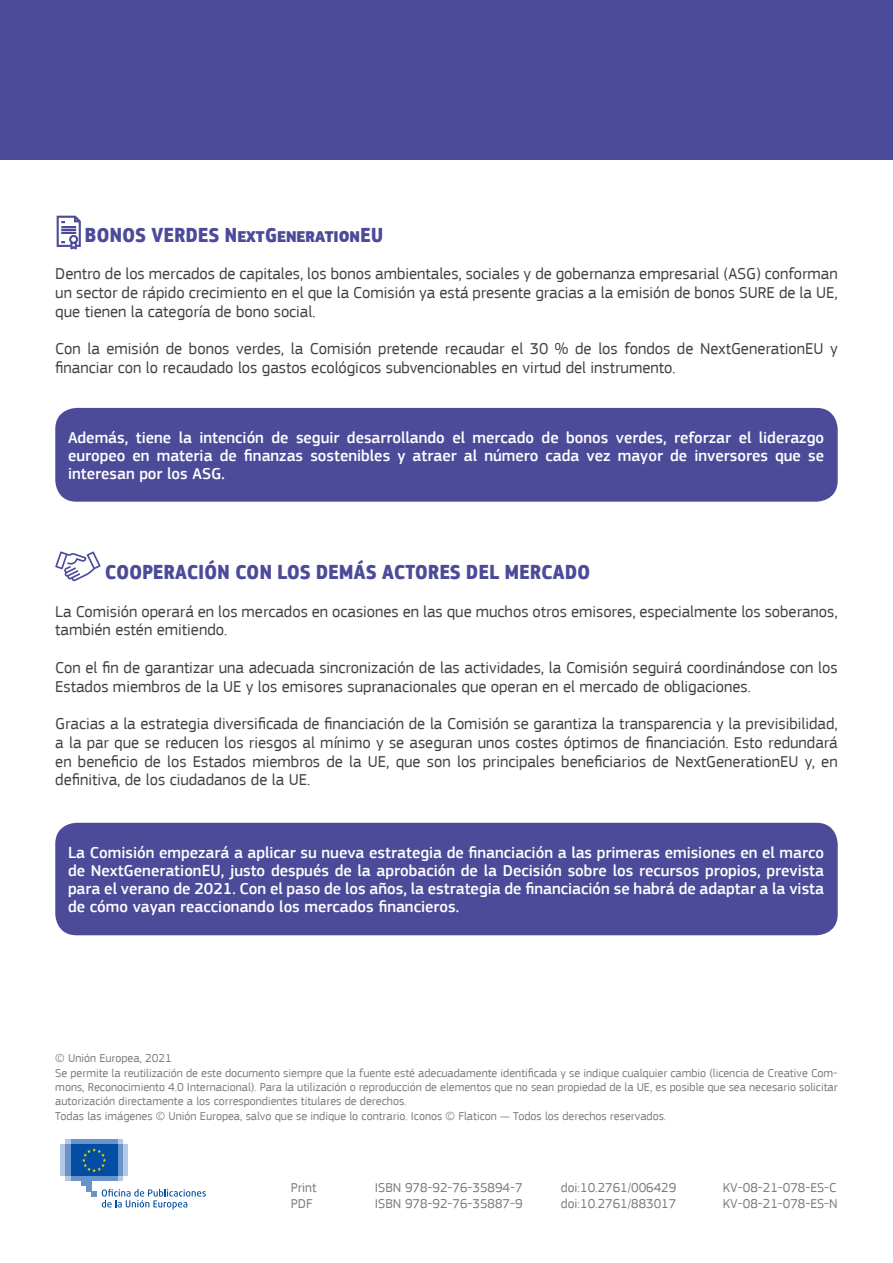
<style>
.page{position:relative;width:893px;height:1263px;background:#fff}
.page>*{position:absolute;margin:0;border:0;box-sizing:border-box;transform-origin:0 0}
.Intro{font:700 21px "EC Square Sans Cond Pro";letter-spacing:.02em;color:#4c4b9a}
.Intro-2{font:16.5px/18.8px "EC Square Sans Pro";color:#414042}
.Intro-3{font:500 16.5px/18px "EC Square Sans Pro";color:#fff;text-align:justify}
.Print_codes{font:13.5px "EC Square Sans Pro";color:#7b7c7f}
.Disclaimer{font:12px/14.4px "EC Square Sans Pro";color:#7b7c7f;text-align:justify}
</style>
<div class="page">
<svg style="left:66px;top:1176px;width:57px;height:5px"></svg>
<svg style="left:66px;top:1139px;width:57px;height:5px"></svg>
<div style="left:71px;top:1139px;width:46px;height:5px;background:#6993cd"></div>
<div style="left:71px;top:1176px;width:46px;height:5px;background:#6993cd"></div>
<div style="left:117px;top:1144px;width:6px;height:32px;background:#6993cd"></div>
<div style="left:123px;top:1144px;width:5px;height:32px;background:#b4c9e6"></div>
<div style="left:66px;top:1144px;width:5px;height:32px;background:#6993cd"></div>
<div style="left:60px;top:1144px;width:6px;height:32px;background:#b4c9e6"></div>
<div style="left:81px;top:1176px;width:11px;height:10px;background:#6993cd"></div>
<div style="left:86px;top:1176px;width:6px;height:15px;background:#6993cd"></div>
<div style="left:71px;top:1144px;width:46px;height:32px;background:#034ea2"></div>
<svg style="left:82px;top:1148px;width:24px;height:24px"></svg>
<svg style="left:92px;top:1189px;width:114px;height:20px"></svg>
<div style="left:0;top:0;width:893px;height:159px;background:#4c4b9a"></div>
<div style="left:55px;top:823px;width:783px;height:112px;background:#4c4b9a;border-radius:21px"></div>
<div style="left:55px;top:408px;width:783px;height:94px;background:#4c4b9a;border-radius:21px"></div>
<svg style="left:57px;top:216px;width:24px;height:33px"></svg>
<svg style="left:55px;top:551px;width:46px;height:30px"></svg>
<p class="Intro" style="left:85px;top:222px;width:300px">BONOS VERDES NextGenerationEU</p>
<p class="Intro-2" style="left:55px;top:264px;width:784px;text-align:justify">Dentro de los mercados de capitales, los bonos ambientales, sociales y de gobernanza empresarial (ASG) conforman un sector de rápido crecimiento en el que la Comisión ya está presente gracias a la emisión de bonos SURE de la UE, que tienen la categoría de bono social.</p>
<p class="Intro-2" style="left:55px;top:339px;width:784px">Con la emisión de bonos verdes, la Comisión pretende recaudar el 30 % de los fondos de NextGenerationEU y financiar con lo recaudado los gastos ecológicos subvencionables en virtud del instrumento.</p>
<p class="Intro-3" style="left:68px;top:429px;width:758px">Además, tiene la intención de seguir desarrollando el mercado de bonos verdes, reforzar el liderazgo europeo en materia de finanzas sostenibles y atraer al número cada vez mayor de inversores que se interesan por los ASG.</p>
<p class="Intro" style="left:105px;top:559px;width:487px">COOPERACIÓN CON LOS DEMÁS ACTORES DEL MERCADO</p>
<p class="Intro-2" style="left:55px;top:602px;width:784px">La Comisión operará en los mercados en ocasiones en las que muchos otros emisores, especialmente los soberanos, también estén emitiendo.</p>
<p class="Intro-2" style="left:55px;top:658px;width:784px">Con el fin de garantizar una adecuada sincronización de las actividades, la Comisión seguirá coordinándose con los<br>Estados miembros de la UE y los emisores supranacionales que operan en el mercado de obligaciones.</p>
<p class="Intro-2" style="left:55px;top:714px;width:784px;text-align:justify">Gracias a la estrategia diversificada de financiación de la Comisión se garantiza la transparencia y la previsibilidad, a la par que se reducen los riesgos al mínimo y se aseguran unos costes óptimos de financiación. Esto redundará en beneficio de los Estados miembros de la UE, que son los principales beneficiarios de NextGenerationEU y, en definitiva, de los ciudadanos de la UE.</p>
<p class="Intro-3" style="left:68px;top:844px;width:758px">La Comisión empezará a aplicar su nueva estrategia de financiación a las primeras emisiones en el marco de NextGenerationEU, justo después de la aprobación de la Decisión sobre los recursos propios, prevista para el verano de 2021. Con el paso de los años, la estrategia de financiación se habrá de adaptar a la vista de cómo vayan reaccionando los mercados financieros.</p>
<p class="Disclaimer" style="left:55px;top:1051px;width:118px">© Unión Europea, 2021</p>
<p class="Disclaimer" style="left:55px;top:1065px;width:784px">Se permite la reutilización de este documento siempre que la fuente esté adecuadamente identificada y se indique cualquier cambio (licencia de Creative Com&shy;mons, Reconocimiento 4.0 Internacional). Para la utilización o reproducción de elementos que no sean propiedad de la UE, es posible que sea necesario solicitar autorización directamente a los correspondientes titulares de derechos.</p>
<p class="Disclaimer" style="left:55px;top:1109px;width:612px">Todas las imágenes © Unión Europea, salvo que se indique lo contrario. Iconos © Flaticon — Todos los derechos reservados.</p>
<p class="Print_codes" style="left:291px;top:1179px;width:27px">Print</p>
<p class="Print_codes" style="left:375px;top:1179px;width:149px">ISBN 978-92-76-35894-7</p>
<p class="Print_codes" style="left:561px;top:1179px;width:117px">doi:10.2761/006429</p>
<p class="Print_codes" style="left:723px;top:1179px;width:115px">KV-08-21-078-ES-C</p>
<p class="Print_codes" style="left:291px;top:1195px;width:23px">PDF</p>
<p class="Print_codes" style="left:375px;top:1195px;width:149px">ISBN 978-92-76-35887-9</p>
<p class="Print_codes" style="left:561px;top:1195px;width:117px">doi:10.2761/883017</p>
<p class="Print_codes" style="left:723px;top:1195px;width:116px">KV-08-21-078-ES-N</p>
</div>
